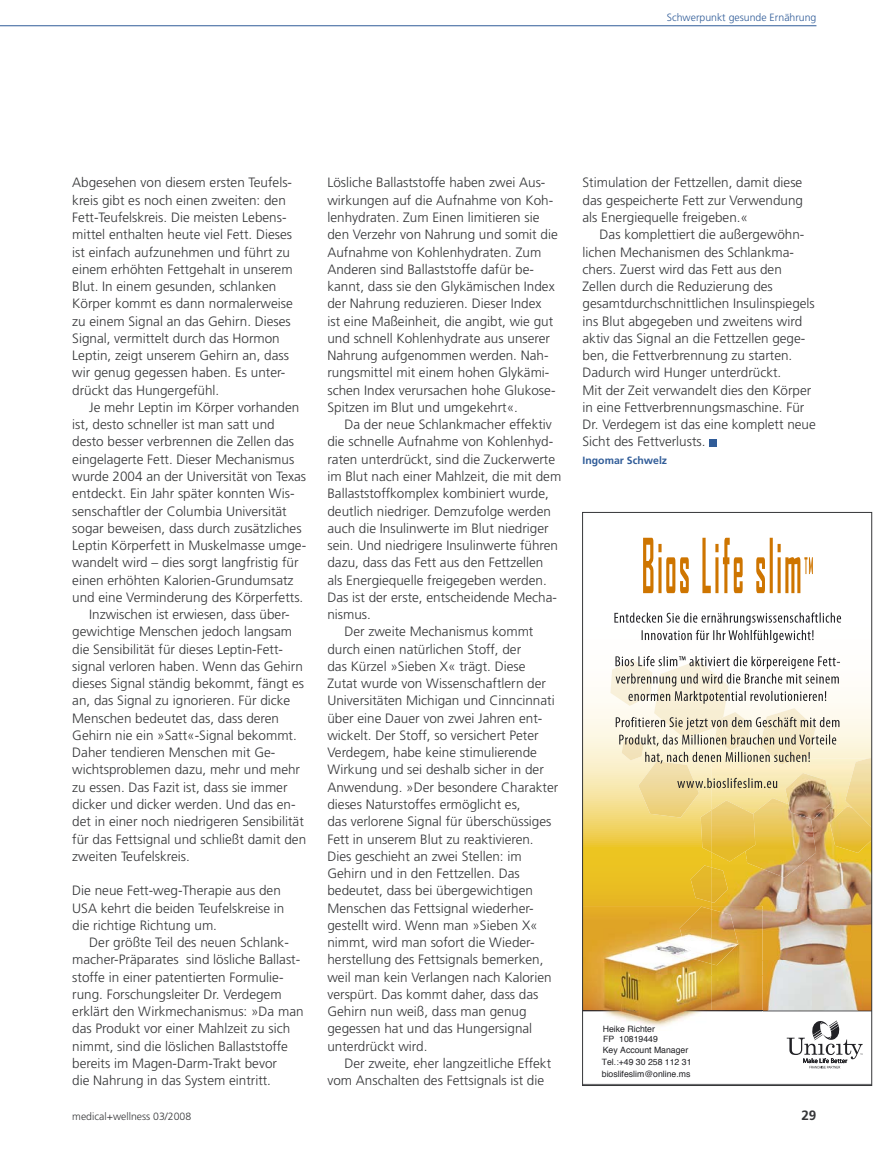
<style>
.page{position:relative;width:893px;height:1149px;background:#fff}
.page>*{position:absolute;margin:0;border:0;box-sizing:border-box;transform-origin:0 0}
.Fließtext_ohne_Einzug{font:300 13.5px/17.2px "Frutiger";color:#353638}
.Fließtext{font:300 13.5px/17.2px "Frutiger";color:#353638}
.Unterzeile{font:700 13.5px "Frutiger";color:#353638}
.BU{font:300 10.5px "Frutiger";color:#305c98}
.BU-2{font:300 10.5px "Frutiger";color:#353638}
.BU-3{font:700 10.5px "Frutiger";color:#305c98}
.t1{font:8.7px "Helvetica";color:#212125}
</style>
<div class="page">
<hr style="left:0;top:25px;width:816px;height:1px;background:#305c98">
<div style="left:709px;top:439px;width:7px;height:7px;background:#305c98"></div>
<svg style="left:584px;top:593px;width:286px;height:312px"></svg>
<svg style="left:691px;top:865px;width:20px;height:36px"></svg>
<img style="left:711px;top:758px;width:159px;height:151px">
<img style="left:762px;top:909px;width:108px;height:101px">
<img style="left:711px;top:867px;width:17px;height:35px">
<img style="left:745px;top:851px;width:71px;height:26px">
<img style="left:711px;top:851px;width:44px;height:10px">
<img style="left:830px;top:806px;width:40px;height:46px">
<img style="left:845px;top:758px;width:25px;height:70px">
<img style="left:584px;top:905px;width:178px;height:105px">
<img style="left:680px;top:906px;width:31px;height:57px">
<img style="left:711px;top:909px;width:27px;height:55px">
<svg style="left:643px;top:537px;width:170px;height:56px"></svg>
<svg style="left:614px;top:612px;width:227px;height:30px"></svg>
<svg style="left:610px;top:655px;width:230px;height:196px;background:#e1d3a7"></svg>
<svg style="left:583px;top:1010px;width:289px;height:76px"></svg>
<div style="left:582px;top:512px;width:290px;height:573px;border:1px solid #353638"></div>
<p class="BU" style="left:667px;top:11px;width:151px">Schwerpunkt gesunde Ernährung</p>
<p class="Fließtext_ohne_Einzug" style="left:72px;top:174px;width:222px">Abgesehen von diesem ersten Teufels&shy;kreis gibt es noch einen zweiten: den Fett-Teufelskreis. Die meisten Lebens&shy;mittel enthalten heute viel Fett. Dieses ist einfach aufzunehmen und führt zu einem erhöhten Fettgehalt in unserem Blut. In einem gesunden, schlanken Körper kommt es dann normalerweise zu einem Signal an das Gehirn. Dieses Signal, vermittelt durch das Hormon Leptin, zeigt unserem Gehirn an, dass wir genug gegessen haben. Es unter&shy;drückt das Hungergefühl.</p>
<p class="Fließtext" style="left:72px;top:398px;width:235px;text-indent:17px">Je mehr Leptin im Körper vorhanden ist, desto schneller ist man satt und desto besser verbrennen die Zellen das eingelagerte Fett. Dieser Mechanismus wurde 2004 an der Universität von Texas entdeckt. Ein Jahr später konnten Wis&shy;senschaftler der Columbia Universität sogar beweisen, dass durch zusätzliches Leptin Körperfett in Muskelmasse umge&shy;wandelt wird – dies sorgt langfristig für einen erhöhten Kalorien-Grundumsatz und eine Verminderung des Körperfetts.</p>
<p class="Fließtext" style="left:72px;top:605px;width:233px;text-indent:17px">Inzwischen ist erwiesen, dass über&shy;gewichtige Menschen jedoch langsam die Sensibilität für dieses Leptin-Fett&shy;signal verloren haben. Wenn das Gehirn dieses Signal ständig bekommt, fängt es an, das Signal zu ignorieren. Für dicke Menschen bedeutet das, dass deren Gehirn nie ein »Satt«-Signal bekommt.<br>Daher tendieren Menschen mit Ge&shy;wichtsproblemen dazu, mehr und mehr zu essen. Das Fazit ist, dass sie immer</p>
<p class="Fließtext_ohne_Einzug" style="left:72px;top:795px;width:235px">dicker und dicker werden. Und das en&shy;det in einer noch niedrigeren Sensibilität für das Fettsignal und schließt damit den zweiten Teufelskreis.</p>
<p class="Fließtext_ohne_Einzug" style="left:72px;top:881px;width:214px">Die neue Fett-weg-Therapie aus den<br>USA kehrt die beiden Teufelskreise in</p>
<p class="Fließtext_ohne_Einzug" style="left:72px;top:916px;width:146px">die richtige Richtung um.</p>
<p class="Fließtext" style="left:72px;top:933px;width:233px;text-indent:17px">Der größte Teil des neuen Schlank&shy;macher-Präparates sind lösliche Ballast&shy;stoffe in einer patentierten Formulie&shy;rung. Forschungsleiter Dr. Verdegem erklärt den Wirkmechanismus: »Da man das Produkt vor einer Mahlzeit zu sich nimmt, sind die löslichen Ballaststoffe bereits im Magen-Darm-Trakt bevor</p>
<p class="Fließtext_ohne_Einzug" style="left:72px;top:1071px;width:200px">die Nahrung in das System eintritt.</p>
<p class="Fließtext_ohne_Einzug" style="left:327px;top:174px;width:232px">Lösliche Ballaststoffe haben zwei Aus&shy;wirkungen auf die Aufnahme von Koh&shy;lenhydraten. Zum Einen limitieren sie den Verzehr von Nahrung und somit die Aufnahme von Kohlenhydraten. Zum Anderen sind Ballaststoffe dafür be&shy;kannt, dass sie den Glykämischen Index der Nahrung reduzieren. Dieser Index<br>ist eine Maßeinheit, die angibt, wie gut und schnell Kohlenhydrate aus unserer Nahrung aufgenommen werden. Nah&shy;rungsmittel mit einem hohen Glykämi&shy;schen Index verursachen hohe Glukose-Spitzen im Blut und umgekehrt«.</p>
<p class="Fließtext" style="left:327px;top:416px;width:235px;text-indent:17px">Da der neue Schlankmacher effektiv die schnelle Aufnahme von Kohlenhyd&shy;raten unterdrückt, sind die Zuckerwerte im Blut nach einer Mahlzeit, die mit dem Ballaststoffkomplex kombiniert wurde, deutlich niedriger. Demzufolge werden auch die Insulinwerte im Blut niedriger sein. Und niedrigere Insulinwerte führen dazu, dass das Fett aus den Fettzellen als Energiequelle freigegeben werden.<br>Das ist der erste, entscheidende Mecha&shy;nismus.</p>
<p class="Fließtext" style="left:327px;top:623px;width:208px;text-indent:17px">Der zweite Mechanismus kommt durch einen natürlichen Stoff, der</p>
<p class="Fließtext_ohne_Einzug" style="left:327px;top:657px;width:200px">das Kürzel »Sieben X« trägt. Diese</p>
<p class="Fließtext_ohne_Einzug" style="left:327px;top:674px;width:229px">Zutat wurde von Wissenschaftlern der Universitäten Michigan und Cinncinnati über eine Dauer von zwei Jahren ent&shy;wickelt. Der Stoff, so versichert Peter</p>
<p class="Fließtext_ohne_Einzug" style="left:327px;top:743px;width:232px">Verdegem, habe keine stimulierende Wirkung und sei deshalb sicher in der Anwendung. »Der besondere Charakter dieses Naturstoffes ermöglicht es,</p>
<p class="Fließtext_ohne_Einzug" style="left:327px;top:812px;width:226px">das verlorene Signal für überschüssiges<br>Fett in unserem Blut zu reaktivieren.</p>
<p class="Fließtext_ohne_Einzug" style="left:327px;top:847px;width:196px">Dies geschieht an zwei Stellen: im</p>
<p class="Fließtext_ohne_Einzug" style="left:327px;top:864px;width:194px">Gehirn und in den Fettzellen. Das</p>
<p class="Fließtext_ohne_Einzug" style="left:327px;top:881px;width:226px">bedeutet, dass bei übergewichtigen Menschen das Fettsignal wiederher&shy;gestellt wird. Wenn man »Sieben X« nimmt, wird man sofort die Wieder&shy;herstellung des Fettsignals bemerken, weil man kein Verlangen nach Kalorien verspürt. Das kommt daher, dass das Gehirn nun weiß, dass man genug gegessen hat und das Hungersignal unterdrückt wird.</p>
<p class="Fließtext" style="left:327px;top:1054px;width:225px;text-indent:17px">Der zweite, eher langzeitliche Effekt vom Anschalten des Fettsignals ist die</p>
<p class="Fließtext" style="left:583px;top:174px;width:222px;text-align:justify">Stimulation der Fettzellen, damit diese das gespeicherte Fett zur Verwendung als Energiequelle freigeben.«</p>
<p class="Fließtext" style="left:583px;top:226px;width:234px;text-indent:17px">Das komplettiert die außergewöhn&shy;lichen Mechanismen des Schlankma&shy;chers. Zuerst wird das Fett aus den Zellen durch die Reduzierung des gesamtdurchschnittlichen Insulinspiegels ins Blut abgegeben und zweitens wird aktiv das Signal an die Fettzellen gege&shy;ben, die Fettverbrennung zu starten.<br>Dadurch wird Hunger unterdrückt.</p>
<p class="Fließtext_ohne_Einzug" style="left:583px;top:381px;width:235px">Mit der Zeit verwandelt dies den Körper in eine Fettverbrennungsmaschine. Für Dr. Verdegem ist das eine komplett neue Sicht des Fettverlusts.</p>
<p class="BU-3" style="left:583px;top:454px;width:86px">Ingomar Schwelz</p>
<p class="t1" style="left:603px;top:1022px;width:54px">Heike Richter</p>
<p class="t1" style="left:602px;top:1056px;width:91px">Tel.:+49 30 258 112 31</p>
<p class="t1" style="left:603px;top:1032px;width:56px">FP 10819449</p>
<p class="t1" style="left:602px;top:1067px;width:90px">bioslifeslim@online.ms</p>
<p class="t1" style="left:603px;top:1043px;width:87px">Key Account Manager</p>
<p class="BU-2" style="left:72px;top:1109px;width:120px">medical+wellness 03/2008</p>
<p class="Unterzeile" style="left:801px;top:1106px;width:17px">29</p>
</div>
